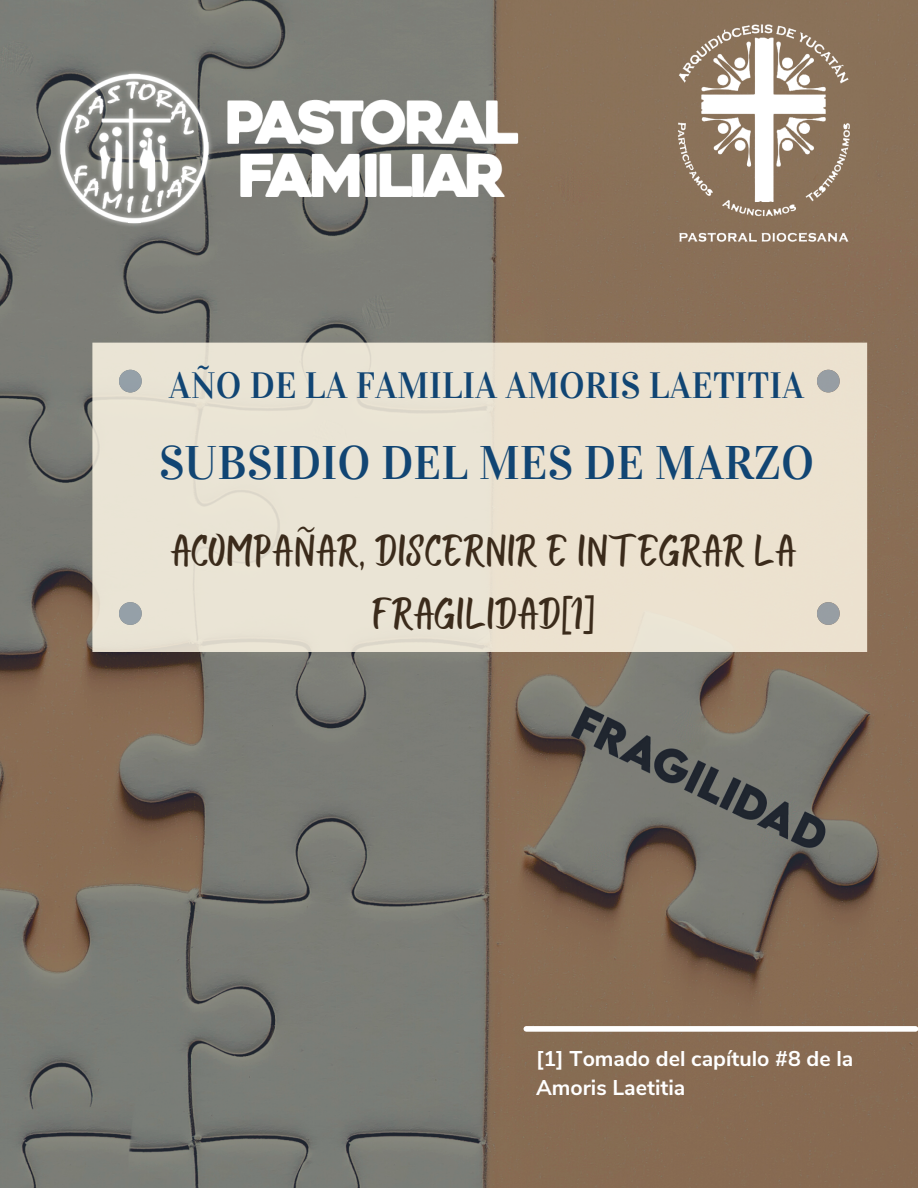
<style>
.page{position:relative;width:918px;height:1188px;background:#fff}
.page>*{position:absolute;margin:0;border:0;box-sizing:border-box;transform-origin:0 0}
.t1{font:46.95px "Vidaloka";color:#114573}
.t2{font:45px/63px "Bright Sunshine Cap";color:#3b2b1b;text-align:center}
.t3{font:36.45px "Vidaloka";color:#114573}
.t4{font:700 21.3px/29.2px "Nunito Sans";color:#fff}
</style>
<div class="page">
<img style="left:0;top:0;width:918px;height:1188px">
<img style="left:672px;top:19px;width:183px;height:228px">
<div style="left:92px;top:343px;width:775px;height:309px;background:#ebe2d1"></div>
<div style="left:119px;top:370px;width:23px;height:22px;background:#94a0a8;border-radius:50%"></div>
<div style="left:817px;top:370px;width:23px;height:22px;background:#979ea3;border-radius:50%"></div>
<div style="left:817px;top:602px;width:23px;height:23px;background:#979ea3;border-radius:50%"></div>
<div style="left:119px;top:602px;width:23px;height:23px;background:#95a0a8;border-radius:50%"></div>
<img style="left:41px;top:64px;width:495px;height:171px">
<div style="left:526px;top:1026px;width:390px;height:6px;background:#fff"></div>
<p class="t3" style="left:169px;top:364px;width:637px">AÑO DE LA FAMILIA AMORIS LAETITIA</p>
<p class="t1" style="left:159px;top:435px;width:657px">SUBSIDIO DEL MES DE MARZO</p>
<p class="t2" style="left:170px;top:517px;width:628px">ACOMPAÑAR, DISCERNIR E INTEGRAR LA<br>FRAGILIDAD[1]</p>
<p class="t4" style="left:536px;top:1044px;width:319px">[1] Tomado del capítulo #8 de la<br>Amoris Laetitia</p>
</div>
